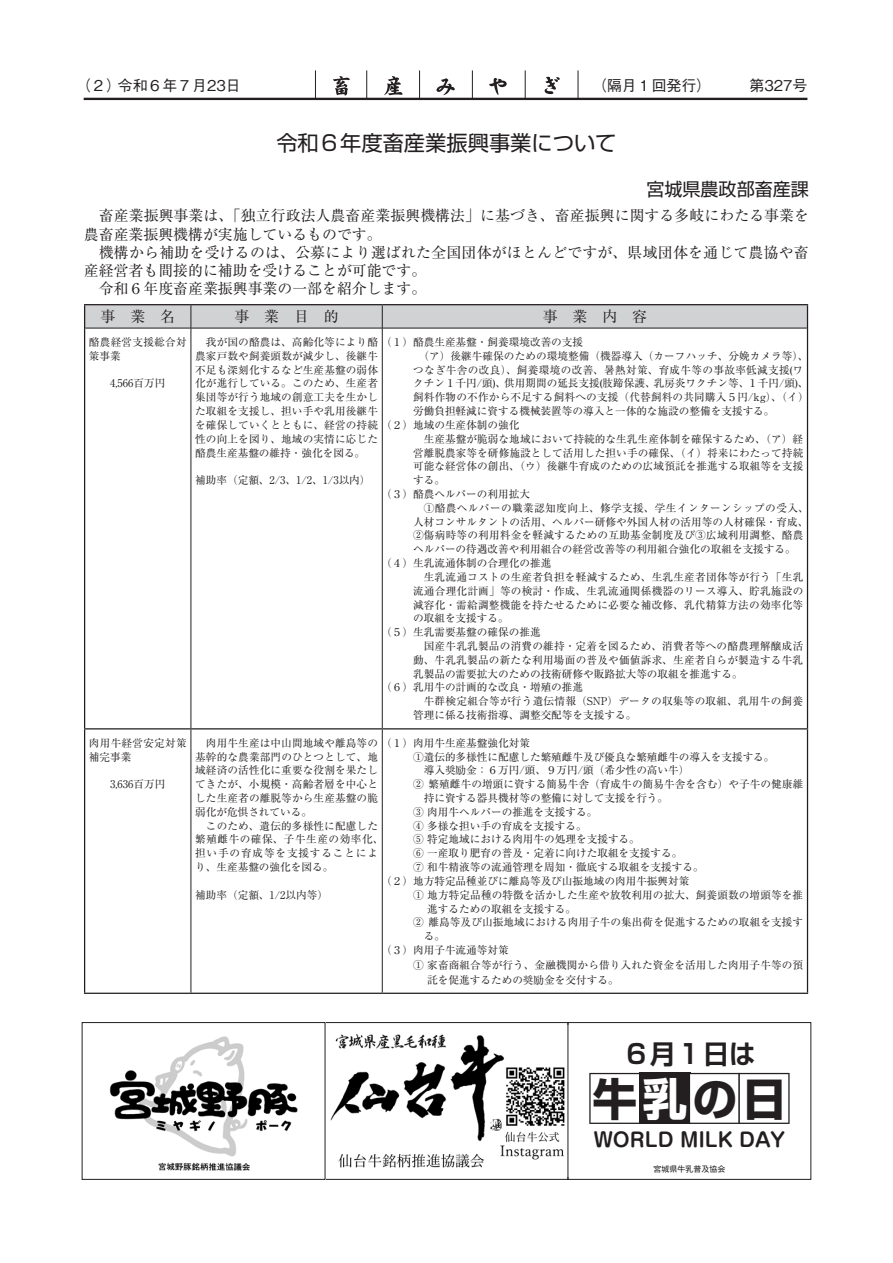
<style>
.page{position:relative;width:893px;height:1263px;background:#fff}
.page>*{position:absolute;margin:0;border:0;box-sizing:border-box;transform-origin:0 0}
.t1{font:700 44.7px "Shin Go Pr 6";color:#231f20}
.t2{font:700 26.55px "Shin Go Pr 6 De";color:#231f20}
.もくじ連動タイトル{font:21.3px "Shin Go Pr 6";color:#231f20}
.t3{font:700 19.2px "Shin M Go Pro De";color:#231f20}
.記事作成部署_17q新ゴR{font:18px "Shin Go Pr 6";color:#231f20}
.本文14q_18h_先頭１字下げ{font:14.85px/18px "Ryumin Pr 6";letter-spacing:.005em;color:#231f20}
.t4{font:500 14.85px "Gothic BBB Pr 6";color:#231f20}
.表10q15h{font:10.65px/13.8px "Ryumin Pr 6";letter-spacing:.005em;color:#231f20}
.表-事業内容{font:10.65px/13.8px "Ryumin Pr 6";letter-spacing:.005em;color:#231f20;text-align:justify}
.表10q15h-2{font:10.65px/13.8px "Ryumin Pr 6";letter-spacing:.05em;color:#231f20}
.表-事業内容-2{font:10.65px/13.8px "Ryumin Pr 6";letter-spacing:.025em;color:#231f20}
.表10q15h-3{font:10.65px/13.8px "Ryumin Pr 6";letter-spacing:.025em;color:#231f20}
.t5{font:7.95px "Gothic MB101 Pr 6";color:#231f20}
.s1{color:#fff}
</style>
<div class="page">
<hr style="left:85px;top:328px;width:106px;height:1px;background:#231f20">
<hr style="left:191px;top:328px;width:191px;height:1px;background:#231f20">
<hr style="left:191px;top:328px;width:1px;height:400px;background:#231f20">
<hr style="left:382px;top:328px;width:425px;height:1px;background:#231f20">
<hr style="left:382px;top:328px;width:1px;height:400px;background:#231f20">
<hr style="left:191px;top:729px;width:1px;height:264px;background:#231f20">
<hr style="left:382px;top:729px;width:1px;height:264px;background:#231f20">
<hr style="left:84px;top:304px;width:107px;height:1px;background:#231f20">
<hr style="left:191px;top:304px;width:191px;height:1px;background:#231f20">
<hr style="left:382px;top:304px;width:426px;height:1px;background:#231f20">
<svg style="left:84px;top:305px;width:724px;height:23px;background:#cacbcd"></svg>
<hr style="left:84px;top:328px;width:1px;height:400px;background:#231f20">
<hr style="left:807px;top:328px;width:1px;height:400px;background:#231f20">
<hr style="left:84px;top:728px;width:107px;height:1px;background:#231f20">
<hr style="left:84px;top:729px;width:1px;height:264px;background:#231f20">
<hr style="left:191px;top:728px;width:191px;height:1px;background:#231f20">
<hr style="left:382px;top:728px;width:426px;height:1px;background:#231f20">
<hr style="left:807px;top:729px;width:1px;height:264px;background:#231f20">
<hr style="left:84px;top:993px;width:107px;height:1px;background:#231f20">
<hr style="left:191px;top:993px;width:191px;height:1px;background:#231f20">
<hr style="left:382px;top:993px;width:426px;height:1px;background:#231f20">
<svg style="left:589px;top:1073px;width:50px;height:51px"></svg>
<div style="left:639px;top:1073px;width:51px;height:51px;background:#231f20"></div>
<svg style="left:690px;top:1073px;width:100px;height:51px"></svg>
<div style="left:568px;top:1022px;width:243px;height:157px;border:1px solid #231f20"></div>
<img style="left:330px;top:1034px;width:235px;height:134px">
<div style="left:325px;top:1022px;width:243px;height:157px;border:1px solid #231f20"></div>
<img style="left:109px;top:1036px;width:189px;height:135px">
<div style="left:82px;top:1022px;width:243px;height:157px;border:1px solid #231f20"></div>
<svg style="left:333px;top:76px;width:17px;height:20px"></svg>
<svg style="left:384px;top:76px;width:18px;height:19px"></svg>
<svg style="left:436px;top:78px;width:19px;height:17px"></svg>
<svg style="left:489px;top:78px;width:18px;height:17px"></svg>
<svg style="left:545px;top:77px;width:15px;height:17px"></svg>
<hr style="left:84px;top:98px;width:723px;height:2px;background:#231f20">
<svg style="left:315px;top:70px;width:1px;height:28px"></svg>
<svg style="left:366px;top:70px;width:1px;height:28px"></svg>
<svg style="left:419px;top:70px;width:1px;height:28px"></svg>
<svg style="left:472px;top:70px;width:1px;height:28px"></svg>
<svg style="left:525px;top:70px;width:1px;height:28px"></svg>
<svg style="left:578px;top:70px;width:1px;height:28px"></svg>
<h3 class="t4" style="left:94px;top:73px;width:148px">2 令和６年７月23日</h3>
<h3 class="t4" style="left:592px;top:73px;width:121px">（隔月１回発行）</h3>
<h3 class="t4" style="left:749px;top:73px;width:59px">第327号</h3>
<h3 class="t4" style="left:76px;top:73px;width:46px">（　）</h3>
<p class="もくじ連動タイトル" style="left:276px;top:125px;width:342px">令和６年度畜産業振興事業について</p>
<p class="記事作成部署_17q新ゴR" style="left:646px;top:174px;width:164px">宮城県農政部畜産課</p>
<p class="本文14q_18h_先頭１字下げ" style="left:84px;top:206px;width:727px;text-indent:15px">畜産業振興事業は、「独立行政法人農畜産業振興機構法」に基づき、畜産振興に関する多岐にわたる事業を農畜産業振興機構が実施しているものです。</p>
<p class="本文14q_18h_先頭１字下げ" style="left:84px;top:242px;width:726px;text-indent:15px">機構から補助を受けるのは、公募により選ばれた全国団体がほとんどですが、県域団体を通じて農協や畜産経営者も間接的に補助を受けることが可能です。</p>
<p class="本文14q_18h_先頭１字下げ" style="left:99px;top:278px;width:329px">令和６年度畜産業振興事業の一部を紹介します。</p>
<p class="本文14q_18h_先頭１字下げ" style="left:101px;top:307px;width:76px">事　業　名</p>
<p class="本文14q_18h_先頭１字下げ" style="left:234px;top:307px;width:106px">事　業　目　的</p>
<p class="本文14q_18h_先頭１字下げ" style="left:543px;top:307px;width:106px">事　業　内　容</p>
<p class="表10q15h-3" style="left:89px;top:334px;width:99px">酪農経営支援総合対策事業</p>
<p class="表10q15h" style="left:110px;top:376px;width:57px">4,566百万円</p>
<p class="表10q15h" style="left:195px;top:334px;width:389px">　我が国の酪農は、高齢化等により酪（１）酪農生産基盤・飼養環境改善の支援農家戸数や飼養頭数が減少し、後継牛<br>不足も深刻化するなど生産基盤の弱体<br>化が進行している。このため、生産者<br>集団等が行う地域の創意工夫を生かし<br>た取組を支援し、担い手や乳用後継牛<br>を確保していくとともに、経営の持続（２）地域の生産体制の強化<br>性の向上を図り、地域の実情に応じた<br>酪農生産基盤の維持・強化を図る。</p>
<p class="表10q15h" style="left:195px;top:473px;width:177px">補助率（定額、2/3、1/2、1/3以内）</p>
<p class="表-事業内容" style="left:413px;top:348px;width:397px;text-align:left;text-indent:5px">（ア）後継牛確保のための環境整備（機器導入（カーフハッチ、分娩カメラ等）、つなぎ牛舎の改良）、飼養環境の改善、暑熱対策、育成牛等の事故率低減支援(ワクチン１千円/頭)、供用期間の延長支援(肢蹄保護、乳房炎ワクチン等、１千円/頭)、飼料作物の不作から不足する飼料への支援（代替飼料の共同購入５円/kg）、（イ）労働負担軽減に資する機械装置等の導入と一体的な施設の整備を支援する。</p>
<p class="表-事業内容" style="left:413px;top:431px;width:392px;text-indent:11px">生産基盤が脆弱な地域において持続的な生乳生産体制を確保するため、（ア）経営離脱農家等を研修施設として活用した担い手の確保、（イ）将来にわたって持続可能な経営体の創出、（ウ）後継牛育成のための広域預託を推進する取組等を支援する。</p>
<p class="表-事業内容" style="left:381px;top:486px;width:150px">（３）酪農ヘルパーの利用拡大</p>
<p class="表-事業内容" style="left:413px;top:500px;width:397px;text-align:left;text-indent:11px">①酪農ヘルパーの職業認知度向上、修学支援、学生インターンシップの受入、人材コンサルタントの活用、ヘルパー研修や外国人材の活用等の人材確保・育成、②傷病時等の利用料金を軽減するための互助基金制度及び③広域利用調整、酪農ヘルパーの待遇改善や利用組合の経営改善等の利用組合強化の取組を支援する。</p>
<p class="表-事業内容" style="left:381px;top:556px;width:172px">（４）生乳流通体制の合理化の推進</p>
<p class="表-事業内容" style="left:413px;top:569px;width:392px;text-indent:11px">生乳流通コストの生産者負担を軽減するため、生乳生産者団体等が行う「生乳流通合理化計画」等の検討・作成、生乳流通関係機器のリース導入、貯乳施設の減容化・需給調整機能を持たせるために必要な補改修、乳代精算方法の効率化等の取組を支援する。</p>
<p class="表-事業内容" style="left:381px;top:625px;width:161px">（５）生乳需要基盤の確保の推進</p>
<p class="表-事業内容" style="left:413px;top:638px;width:392px;text-indent:11px">国産牛乳乳製品の消費の維持・定着を図るため、消費者等への酪農理解醸成活動、牛乳乳製品の新たな利用場面の普及や価値訴求、生産者自らが製造する牛乳乳製品の需要拡大のための技術研修や販路拡大等の取組を推進する。</p>
<p class="表-事業内容" style="left:381px;top:680px;width:203px">（６）乳用牛の計画的な改良・増殖の推進</p>
<p class="表-事業内容-2" style="left:413px;top:694px;width:391px;text-indent:11px">牛群検定組合等が行う遺伝情報（SNP）データの収集等の取組、乳用牛の飼養管理に係る技術指導、調整交配等を支援する。</p>
<p class="表10q15h-3" style="left:89px;top:735px;width:99px">肉用牛経営安定対策補完事業</p>
<p class="表10q15h" style="left:110px;top:777px;width:57px">3,636百万円</p>
<p class="表10q15h" style="left:195px;top:735px;width:336px">　肉用牛生産は中山間地域や離島等の（１）肉用牛生産基盤強化対策基幹的な農業部門のひとつとして、地<br>域経済の活性化に重要な役割を果たし<br>てきたが、小規模・高齢者層を中心と<br>した生産者の離脱等から生産基盤の脆<br>弱化が危惧されている。</p>
<p class="表10q15h-2" style="left:195px;top:818px;width:190px">　このため、遺伝的多様性に配慮した繁殖雌牛の確保、子牛生産の効率化、担い手の育成等を支援することにより、生産基盤の強化を図る。</p>
<p class="表10q15h" style="left:195px;top:887px;width:134px">補助率（定額、1/2以内等）</p>
<p class="表10q15h" style="left:413px;top:749px;width:363px">①遺伝的多様性に配慮した繁殖雌牛及び優良な繁殖雌牛の導入を支援する。</p>
<p class="表10q15h" style="left:413px;top:763px;width:278px">　導入奨励金：６万円/頭、９万円/頭（希少性の高い牛）</p>
<p class="表10q15h" style="left:424px;top:777px;width:381px;text-indent:-11px">② 繁殖雌牛の増頭に資する簡易牛舎（育成牛の簡易牛舎を含む）や子牛の健康維持に資する器具機材等の整備に対して支援を行う。</p>
<p class="表10q15h" style="left:413px;top:804px;width:186px">③ 肉用牛ヘルパーの推進を支援する。</p>
<p class="表10q15h" style="left:413px;top:818px;width:175px">④ 多様な担い手の育成を支援する。</p>
<p class="表10q15h" style="left:413px;top:832px;width:228px">⑤ 特定地域における肉用牛の処理を支援する。</p>
<p class="表10q15h" style="left:413px;top:846px;width:271px">⑥ 一産取り肥育の普及・定着に向けた取組を支援する。</p>
<p class="表10q15h" style="left:413px;top:860px;width:292px">⑦ 和牛精液等の流通管理を周知・徹底する取組を支援する。</p>
<p class="表10q15h" style="left:381px;top:873px;width:310px">（２）地方特定品種並びに離島等及び山振地域の肉用牛振興対策</p>
<p class="表10q15h" style="left:427px;top:887px;width:377px;text-indent:-14px">① 地方特定品種の特徴を活かした生産や放牧利用の拡大、飼養頭数の増頭等を推進するための取組を支援する。</p>
<p class="表10q15h" style="left:424px;top:915px;width:381px;text-indent:-11px">② 離島等及び山振地域における肉用子牛の集出荷を促進するための取組を支援する。</p>
<p class="表10q15h" style="left:381px;top:942px;width:129px">（３）肉用子牛流通等対策</p>
<p class="表10q15h" style="left:427px;top:957px;width:377px;line-height:14.7px;text-indent:-14px">① 家畜商組合等が行う、金融機関から借り入れた資金を活用した肉用子牛等の預託を促進するための奨励金を交付する。</p>
<p class="t2" style="left:623px;top:1032px;width:134px">６月１日は</p>
<p class="t1" style="left:592px;top:1063px;width:196px">牛<span class="s1">乳</span>の日</p>
<p class="t3" style="left:594px;top:1124px;width:193px">WORLD MILK DAY</p>
<p class="t5" style="left:654px;top:1162px;width:73px">宮城県牛乳普及協会</p>
</div>
